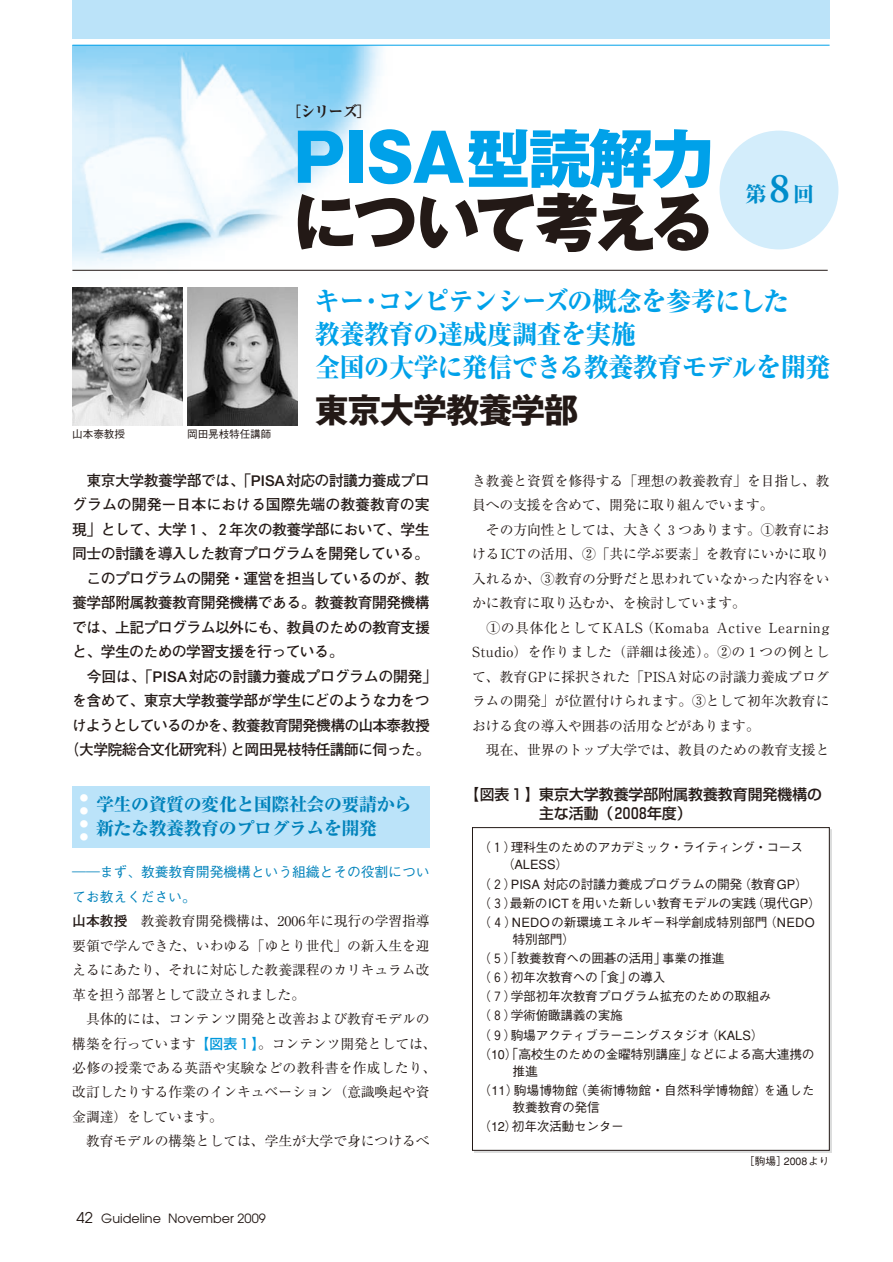
<style>
.page{position:relative;width:893px;height:1262px;background:#fff}
.page>*{position:absolute;margin:0;border:0;box-sizing:border-box;transform-origin:0 0}
.t1{font:64.8px "Gothic MB101 hea";color:#00a1e9}
.t2{font:63.75px "Gothic MB101 hea";letter-spacing:-.07em;color:#231916}
.t3{font:700 34.05px "Gothic MB101";letter-spacing:-.04em;color:#231916}
.t4{font:800 26.55px/33px "Ryumin";letter-spacing:-.025em;color:#00a1e9;scale:.95 1}
.t5{font:800 21.3px "Ryumin";color:#008dcb}
.t6{font:800 18.15px/23.4px "Ryumin";letter-spacing:-.03em;color:#0082bb}
.t7{font:700 14.85px "Futo Go B101";letter-spacing:-.04em;color:#231916}
.t8{font:500 14.85px/19.2px "Shin Go";color:#231916}
.t9{font:700 14.85px "Futo Go B101";letter-spacing:-.02em;color:#231916}
.t10{font:700 14.85px "Futo Go B101";color:#231916}
.t11{font:800 14.85px "Ryumin";color:#231916}
.t12{font:13.8px/24.5px "Ryumin";letter-spacing:-.005em;color:#231916;text-align:justify}
.t13{font:500 13.8px/24.5px "Gothic BBB";letter-spacing:-.005em;color:#0082bb}
.t14{font:500 12.75px/19.2px "Gothic BBB";letter-spacing:-.03em;color:#231916}
.t15{font:500 12.75px/19.2px "Gothic BBB";color:#231916}
.t16{font:500 12.75px/17px "Gothic BBB";letter-spacing:-.055em;color:#231916}
.t17{font:500 12.75px/19.2px "Gothic BBB";letter-spacing:.005em;color:#231916}
.t18{font:12.75px "Avant Garde";color:#231916}
.t19{font:500 10.65px "Gothic BBB";letter-spacing:-.01em;color:#231916}
.t20{font:500 8.55px/12.9px "Shin Go";color:#fff;text-align:justify}
.s1{font-size:63.75px}
.s2{font-family:"Adobe Garamond";font-weight:600;font-size:42.6px}
.s3{font-family:"Futo Go B101";font-weight:700}
.s4{font-family:"Shin Go";font-weight:500;color:#0098db}
.s5{font-size:14.85px}
</style>
<div class="page">
<div style="left:72px;top:786px;width:357px;height:61px;background:#bbe3f9"></div>
<img style="left:72px;top:46px;width:325px;height:224px">
<div style="left:719px;top:131px;width:119px;height:118px;background:#d3edfb;border-radius:50%"></div>
<div style="left:72px;top:0;width:757px;height:38px;background:#bbe3f9"></div>
<hr style="left:72px;top:45px;width:757px;height:1px;background:#00a1e9">
<hr style="left:72px;top:270px;width:755px;height:1px;background:#231916">
<img style="left:72px;top:287px;width:111px;height:138px">
<img style="left:187px;top:287px;width:111px;height:138px">
<div style="left:472px;top:827px;width:357px;height:323px;border:1px solid #231916"></div>
<p class="t11" style="left:286px;top:106px;width:86px">［シリーズ］</p>
<h1 class="t1" style="left:293px;top:134px;width:422px">PISA<span class="s1">型読解力</span></h1>
<h2 class="t2" style="left:293px;top:199px;width:422px">について考える</h2>
<h3 class="t5" style="left:745px;top:187px;width:71px">第<span class="s2">8</span>回</h3>
<h3 class="t4" style="left:315px;top:289px;width:544px">キー・コンピテンシーズの概念を参考にした<br>教養教育の達成度調査を実施<br>全国の大学に発信できる教養教育モデルを開発</h3>
<p class="t19" style="left:72px;top:430px;width:54px">山本泰教授</p>
<p class="t19" style="left:187px;top:430px;width:86px">岡田晃枝特任講師</p>
<h3 class="t3" style="left:315px;top:397px;width:265px">東京大学教養学部</h3>
<p class="t7" style="left:87px;top:475px;width:344px">東京大学教養学部では、「PISA対応の討議力養成プロ</p>
<p class="t10" style="left:72px;top:499px;width:359px">グラムの開発－日本における国際先端の教養教育の実</p>
<p class="t7" style="left:72px;top:524px;width:359px">現」として、大学１、２年次の教養学部において、学生</p>
<p class="t7" style="left:72px;top:548px;width:358px">同士の討議を導入した教育プログラムを開発している。</p>
<p class="t7" style="left:87px;top:572px;width:344px">このプログラムの開発・運営を担当しているのが、教</p>
<p class="t7" style="left:72px;top:597px;width:359px">養学部附属教養教育開発機構である。教養教育開発機構</p>
<p class="t7" style="left:72px;top:621px;width:359px">では、上記プログラム以外にも、教員のための教育支援</p>
<p class="t7" style="left:72px;top:646px;width:272px">と、学生のための学習支援を行っている。</p>
<p class="t9" style="left:87px;top:670px;width:352px">今回は、「PISA対応の討議力養成プログラムの開発」</p>
<p class="t7" style="left:72px;top:695px;width:359px">を含めて、東京大学教養学部が学生にどのような力をつ</p>
<p class="t7" style="left:72px;top:719px;width:359px">けようとしているのかを、教養教育開発機構の山本泰教授</p>
<p class="t7" style="left:65px;top:744px;width:366px">（大学院総合文化研究科）と岡田晃枝特任講師に伺った。</p>
<p class="t20" style="left:80px;top:792px;width:10px">● ● ● ●</p>
<h3 class="t6" style="left:96px;top:795px;width:318px">学生の資質の変化と国際社会の要請から新たな教養教育のプログラムを開発</h3>
<p class="t13" style="left:72px;top:861px;width:359px">――まず、教養教育開発機構という組織とその役割についてお教えください。</p>
<p class="t12" style="left:72px;top:910px;width:359px"><span class="s3">山本教授</span> 教養教育開発機構は、2006年に現行の学習指導要領で学んできた、いわゆる「ゆとり世代」の新入生を迎えるにあたり、それに対応した教養課程のカリキュラム改革を担う部署として設立されました。</p>
<p class="t12" style="left:72px;top:1008px;width:366px;text-align:left;text-indent:14px">具体的には、コンテンツ開発と改善および教育モデルの構築を行っています<span class="s4">【図表１】</span>。コンテンツ開発としては、必修の授業である英語や実験などの教科書を作成したり、改訂したりする作業のインキュベーション（意識喚起や資金調達）をしています。</p>
<p class="t12" style="left:86px;top:1130px;width:345px">教育モデルの構築としては、学生が大学で身につけるべ</p>
<p class="t18" style="left:77px;top:1213px;width:191px"><span class="s5">42</span> Guideline November 2009</p>
<p class="t12" style="left:472px;top:470px;width:359px">き教養と資質を修得する「理想の教養教育」を目指し、教員への支援を含めて、開発に取り組んでいます。</p>
<p class="t12" style="left:472px;top:519px;width:359px;text-indent:14px">その方向性としては、大きく３つあります。①教育におけるICTの活用、②「共に学ぶ要素」を教育にいかに取り入れるか、③教育の分野だと思われていなかった内容をいかに教育に取り込むか、を検討しています。</p>
<p class="t12" style="left:472px;top:617px;width:359px;text-indent:14px">①の具体化としてKALS（Komaba Active Learning Studio）を作りました（詳細は後述）。②の１つの例として、教育GPに採択された「PISA対応の討議力養成プログラムの開発」が位置付けられます。③として初年次教育における食の導入や囲碁の活用などがあります。</p>
<p class="t12" style="left:486px;top:739px;width:345px">現在、世界のトップ大学では、教員のための教育支援と</p>
<p class="t8" style="left:539px;top:786px;width:284px;text-indent:-74px">【図表１】東京大学教養学部附属教養教育開発機構の主な活動（２００８年度）</p>
<p class="t16" style="left:502px;top:841px;width:303px;text-indent:-23px">（１）理科生のためのアカデミック・ライティング・コース（ALESS）</p>
<p class="t15" style="left:478px;top:876px;width:344px">（２）PISA 対応の討議力養成プログラムの開発（教育GP）（３）最新のICTを用いた新しい教育モデルの実践（現代GP）（４）NEDOの新環境エネルギー科学創成特別部門（NEDO</p>
<p class="t14" style="left:478px;top:931px;width:337px;text-indent:34px">特別部門）<br>（５）「教養教育への囲碁の活用」事業の推進<br>（６）初年次教育への「食」の導入<br>（７）学部初年次教育プログラム拡充のための取組み<br>（８）学術俯瞰講義の実施<br>（９）駒場アクティブラーニングスタジオ（KALS）<br>（10）「高校生のための金曜特別講座」などによる高大連携の</p>
<p class="t17" style="left:478px;top:1063px;width:337px;text-indent:34px">推進<br>（11）駒場博物館（美術博物館・自然科学博物館）を通した</p>
<p class="t14" style="left:478px;top:1099px;width:147px;text-indent:34px">教養教育の発信（12）初年次活動センター</p>
<p class="t19" style="left:744px;top:1157px;width:87px">［駒場］2008より</p>
</div>
